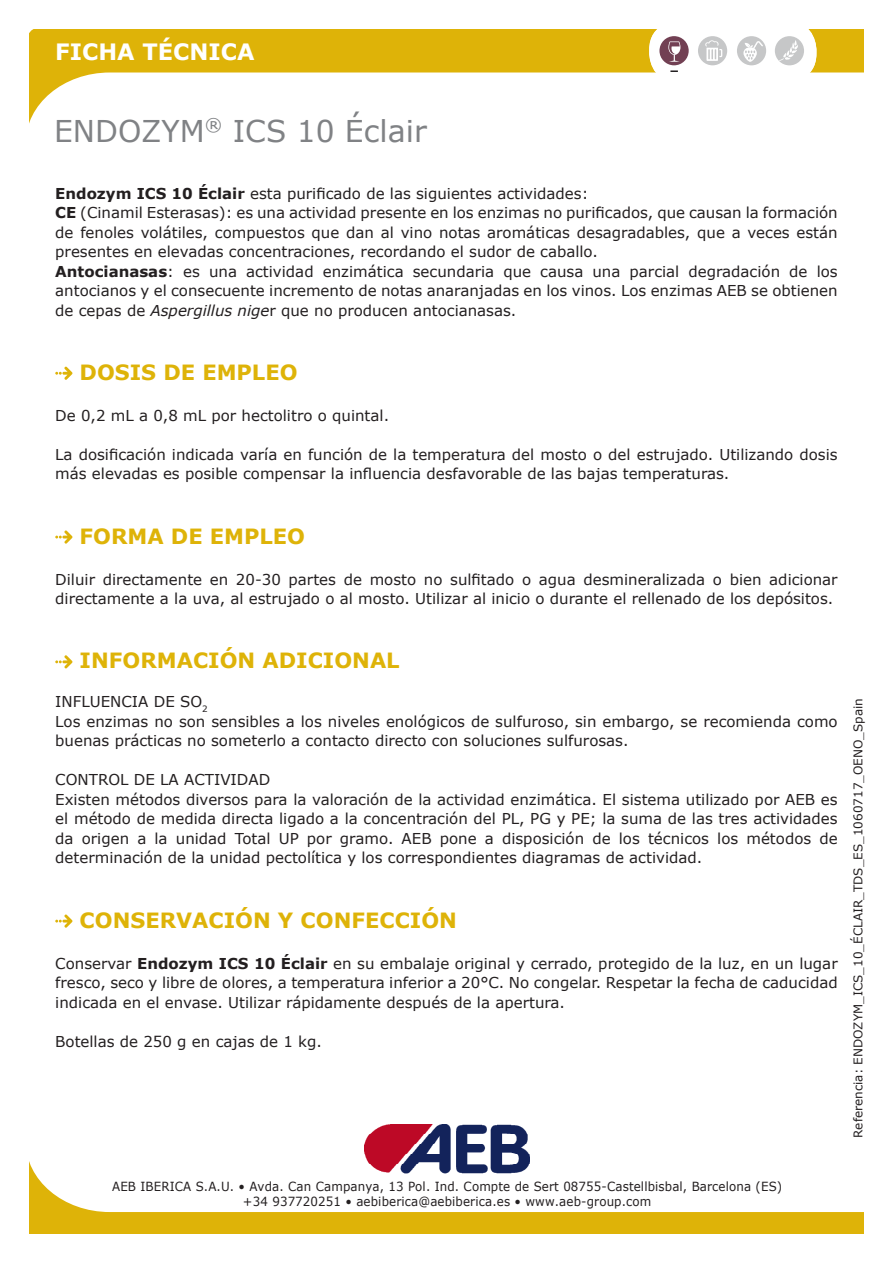
<style>
.page{position:relative;width:893px;height:1263px;background:#fff}
.page>*{position:absolute;margin:0;border:0;box-sizing:border-box;transform-origin:0 0}
.t1{font:30px "Verdana";color:#808285}
.t2{font:700 22.5px "Verdana";color:#fff}
.t3{font:700 21px "Verdana";color:#deb308}
.t4{font:15px/19.5px "Verdana";color:#231f20;text-align:justify}
.t5{font:12.6px/15.1px "Verdana";letter-spacing:.01em;color:#231f20;text-align:center;scale:.94 1}
.t6{font:12px "Verdana";color:#231f20}
.s1{font-weight:700}
.s2{font-style:italic}
</style>
<div class="page">
<svg style="left:30px;top:30px;width:833px;height:91px"></svg>
<div style="left:649px;top:22px;width:167px;height:60px;background:#fff;border-radius:28px"></div>
<svg style="left:670px;top:70px;width:8px;height:2px"></svg>
<div style="left:775px;top:36px;width:29px;height:29px;background:#c6c7c8;border-radius:50%"></div>
<svg style="left:779px;top:40px;width:19px;height:21px"></svg>
<div style="left:737px;top:36px;width:29px;height:29px;background:#c6c7c8;border-radius:50%"></div>
<div style="left:659px;top:36px;width:30px;height:29px;background:#724053;border-radius:50%"></div>
<div style="left:698px;top:36px;width:29px;height:29px;background:#c6c7c8;border-radius:50%"></div>
<svg style="left:705px;top:40px;width:17px;height:21px"></svg>
<svg style="left:668px;top:41px;width:12px;height:21px"></svg>
<svg style="left:743px;top:41px;width:20px;height:21px"></svg>
<svg style="left:30px;top:1161px;width:834px;height:72px"></svg>
<img style="left:365px;top:1124px;width:164px;height:49px">
<svg style="left:55px;top:367px;width:17px;height:13px"></svg>
<svg style="left:55px;top:530px;width:17px;height:14px"></svg>
<svg style="left:55px;top:655px;width:17px;height:13px"></svg>
<svg style="left:55px;top:914px;width:17px;height:14px"></svg>
<h2 class="t2" style="left:55px;top:36px;width:201px">FICHA TÉCNICA</h2>
<p class="t1" style="left:54px;top:111px;width:374px">ENDOZYM<sup>®</sup> ICS 10 Éclair</p>
<p class="t4" style="left:55px;top:183px;width:535px"><span class="s1">Endozym ICS 10 Éclair</span> esta purificado de las siguientes actividades:</p>
<p class="t4" style="left:55px;top:203px;width:784px"><span class="s1">CE</span> (Cinamil Esterasas): es una actividad presente en los enzimas no purificados, que causan la formación de fenoles volátiles, compuestos que dan al vino notas aromáticas desagradables, que a veces están presentes en elevadas concentraciones, recordando el sudor de caballo.</p>
<p class="t4" style="left:55px;top:261px;width:784px"><span class="s1">Antocianasas</span>: es una actividad enzimática secundaria que causa una parcial degradación de los antocianos y el consecuente incremento de notas anaranjadas en los vinos. Los enzimas AEB se obtienen de cepas de <span class="s2">Aspergillus nige</span>r que no producen antocianasas.</p>
<p class="t3" style="left:80px;top:357px;width:219px">DOSIS DE EMPLEO</p>
<p class="t4" style="left:55px;top:405px;width:335px">De 0,2 mL a 0,8 mL por hectolitro o quintal.</p>
<p class="t4" style="left:55px;top:444px;width:784px">La dosificación indicada varía en función de la temperatura del mosto o del estrujado. Utilizando dosis más elevadas es posible compensar la influencia desfavorable de las bajas temperaturas.</p>
<p class="t3" style="left:80px;top:521px;width:227px">FORMA DE EMPLEO</p>
<p class="t4" style="left:55px;top:569px;width:784px">Diluir directamente en 20-30 partes de mosto no sulfitado o agua desmineralizada o bien adicionar directamente a la uva, al estrujado o al mosto. Utilizar al inicio o durante el rellenado de los depósitos.</p>
<p class="t3" style="left:80px;top:646px;width:322px">INFORMACIÓN ADICIONAL</p>
<p class="t4" style="left:55px;top:692px;width:154px">INFLUENCIA DE SO<sub>2</sub></p>
<p class="t4" style="left:55px;top:711px;width:784px">Los enzimas no son sensibles a los niveles enológicos de sulfuroso, sin embargo, se recomienda como buenas prácticas no someterlo a contacto directo con soluciones sulfurosas.</p>
<p class="t4" style="left:55px;top:770px;width:217px">CONTROL DE LA ACTIVIDAD</p>
<p class="t4" style="left:55px;top:789px;width:784px">Existen métodos diversos para la valoración de la actividad enzimática. El sistema utilizado por AEB es el método de medida directa ligado a la concentración del PL, PG y PE; la suma de las tres actividades da origen a la unidad Total UP por gramo. AEB pone a disposición de los técnicos los métodos de determinación de la unidad pectolítica y los correspondientes diagramas de actividad.</p>
<p class="t3" style="left:80px;top:905px;width:379px">CONSERVACIÓN Y CONFECCIÓN</p>
<p class="t4" style="left:55px;top:953px;width:784px">Conservar <span class="s1">Endozym ICS 10 Éclair</span> en su embalaje original y cerrado, protegido de la luz, en un lugar fresco, seco y libre de olores, a temperatura inferior a 20°C. No congelar. Respetar la fecha de caducidad indicada en el envase. Utilizar rápidamente después de la apertura.</p>
<p class="t4" style="left:55px;top:1031px;width:268px">Botellas de 250 g en cajas de 1 kg.</p>
<p class="t6" style="left:850px;top:1137px;width:441px;rotate:-90deg">Referencia: ENDOZYM_ICS_10_ÉCLAIR_TDS_ES_1060717_OENO_Spain</p>
<p class="t5" style="left:112px;top:1179px;width:714px">AEB IBERICA S.A.U. • Avda. Can Campanya, 13 Pol. Ind. Compte de Sert 08755-Castellbisbal, Barcelona (ES) +34 937720251 • aebiberica@aebiberica.es • www.aeb-group.com</p>
</div>
